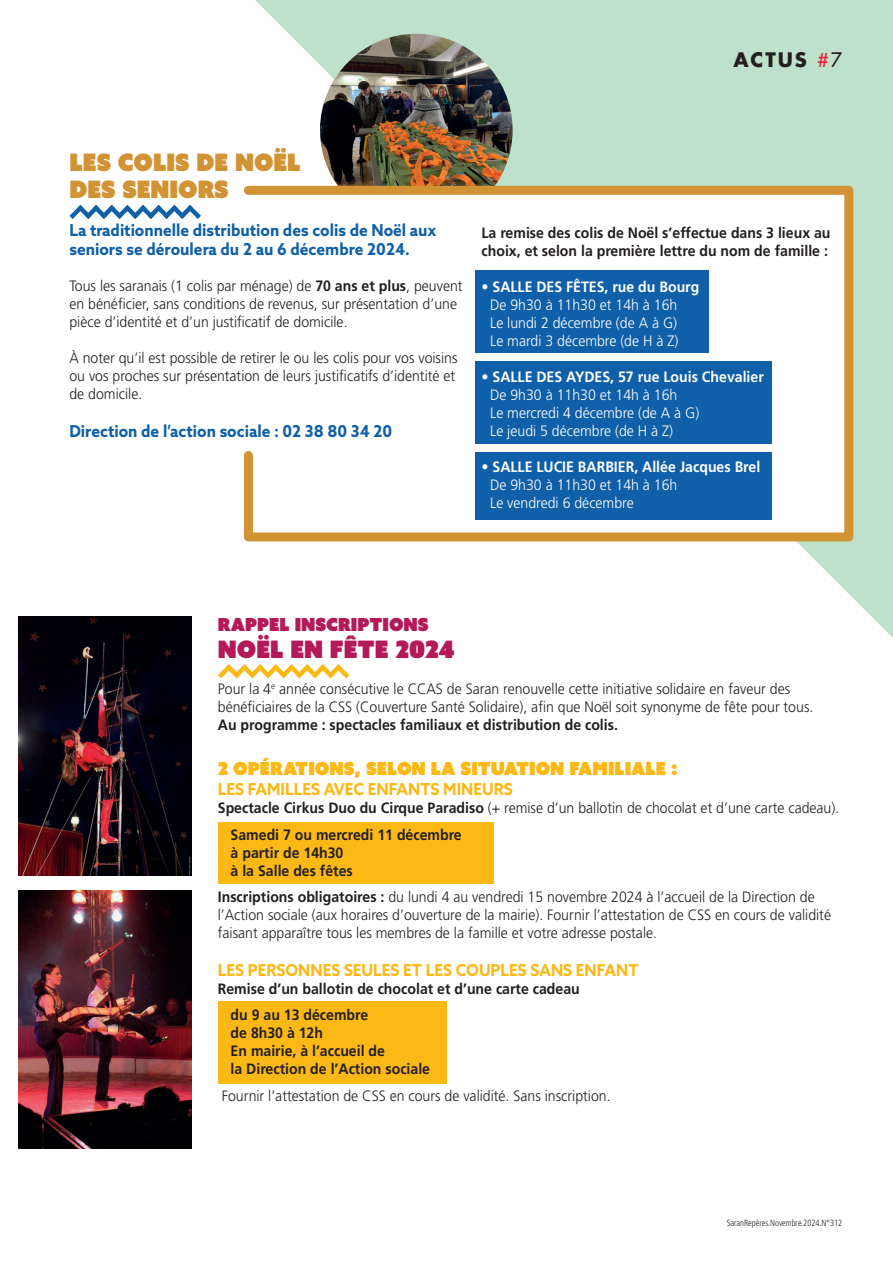
<style>
.page{position:relative;width:893px;height:1263px;background:#fff}
.page>*{position:absolute;margin:0;border:0;box-sizing:border-box;transform-origin:0 0}
.t1{font:24px/27px "Azo Sans Uber";color:#d19333;scale:.94 1}
.t2{font:24px "Azo Sans Uber";color:#b31a57;scale:.94 1}
.t3{font:700 19.5px "Futura Std";letter-spacing:.1em;color:#231f20}
.t4{font:18px "Azo Sans Uber";color:#fcb814;scale:.94 1}
.t5{font:18px "Azo Sans Uber";color:#b31a57;scale:.94 1}
.t6{font:700 16.5px/19.8px "Azo Sans";color:#0f5fa9;scale:.94 1}
.t7{font:700 16.5px "Azo Sans";color:#fcb814;scale:.94 1}
.t8{font:300 15px/18px "Frutiger LT Std";color:#231f20;scale:.94 1}
.t9{font:700 15px/18px "Frutiger LT Std";color:#231f20;scale:.94 1}
.t10{font:300 15px/18px "Frutiger LT Std";color:#fff;scale:.94 1}
.t11{font:700 15px "Frutiger LT Std";color:#fff;scale:.94 1}
.t12{font:300 condensed 9px "Frutiger LT Std";color:#231f20;scale:.94 1}
.s1{font-weight:500;color:#e91c38}
.s2{font-weight:500}
.s3{font-weight:700}
.s4{font-weight:300}
</style>
<div class="page">
<svg style="left:255px;top:0;width:638px;height:638px;fill:#bee1cb"></svg>
<img style="left:320px;top:34px;width:193px;height:192px;border-radius:96px">
<svg style="left:243px;top:181px;width:615px;height:365px"></svg>
<svg style="left:69px;top:205px;width:132px;height:14px"></svg>
<div style="left:218px;top:822px;width:276px;height:61px;background:#fcb814"></div>
<div style="left:218px;top:1001px;width:228px;height:82px;background:#fcb814"></div>
<svg style="left:218px;top:664px;width:132px;height:15px"></svg>
<img style="left:19px;top:617px;width:172px;height:258px">
<img style="left:19px;top:890px;width:172px;height:259px">
<div style="left:476px;top:271px;width:233px;height:82px;background:#0f5fa9"></div>
<div style="left:476px;top:361px;width:296px;height:83px;background:#0f5fa9"></div>
<div style="left:476px;top:452px;width:296px;height:68px;background:#0f5fa9"></div>
<h2 class="t3" style="left:733px;top:47px;width:110px">ACTUS <span class="s1">#</span><span class="s2">7</span></h2>
<h1 class="t1" style="left:69px;top:148px;width:248px">LES COLIS DE NOËL<br>DES SENIORS</h1>
<p class="t6" style="left:69px;top:219px;width:392px">La traditionnelle distribution des colis de Noël aux seniors se déroulera du 2 au 6 décembre 2024.</p>
<p class="t8" style="left:69px;top:277px;width:420px">Tous les saranais (1 colis par ménage) de <span class="s3">70 ans et plus</span>, peuvent en bénéficier, sans conditions de revenus, sur présentation d’une pièce d’identité et d’un justificatif de domicile.</p>
<p class="t8" style="left:69px;top:349px;width:414px">À noter qu’il est possible de retirer le ou les colis pour vos voisins ou vos proches sur présentation de leurs justificatifs d’identité et de domicile.</p>
<p class="t6" style="left:69px;top:421px;width:345px">Direction de l’action sociale : 02 38 80 34 20</p>
<p class="t9" style="left:482px;top:224px;width:373px">La remise des colis de Noël s’effectue dans 3 lieux au choix, et selon la première lettre du nom de famille :</p>
<p class="t11" style="left:482px;top:278px;width:233px">• SALLE DES FÊTES, rue du Bourg</p>
<p class="t10" style="left:490px;top:296px;width:202px;text-align:justify">De 9h30 à 11h30 et 14h à 16h Le lundi 2 décembre (de A à G)<br>Le mardi 3 décembre (de H à Z)</p>
<p class="t11" style="left:482px;top:368px;width:302px">• SALLE DES AYDES, 57 rue Louis Chevalier</p>
<p class="t10" style="left:490px;top:386px;width:224px">De 9h30 à 11h30 et 14h à 16h<br>Le mercredi 4 décembre (de A à G)<br>Le jeudi 5 décembre (de H à Z)</p>
<p class="t11" style="left:482px;top:458px;width:298px">• SALLE LUCIE BARBIER, Allée Jacques Brel</p>
<p class="t10" style="left:490px;top:476px;width:201px">De 9h30 à 11h30 et 14h à 16h<br>Le vendredi 6 décembre</p>
<p class="t5" style="left:218px;top:613px;width:226px">RAPPEL INSCRIPTIONS</p>
<h1 class="t2" style="left:218px;top:633px;width:254px">NOËL EN FÊTE 2024</h1>
<p class="t8" style="left:218px;top:680px;width:635px">Pour la 4<sup>e</sup> année consécutive le CCAS de Saran renouvelle cette initiative solidaire en faveur des bénéficiaires de la CSS (Couverture Santé Solidaire), afin que Noël soit synonyme de fête pour tous.</p>
<p class="t9" style="left:218px;top:716px;width:427px">Au programme : spectacles familiaux et distribution de colis.</p>
<p class="t4" style="left:218px;top:757px;width:491px">2 OPÉRATIONS, SELON LA SITUATION FAMILIALE :</p>
<p class="t7" style="left:218px;top:778px;width:315px">LES FAMILLES AVEC ENFANTS MINEURS</p>
<p class="t9" style="left:231px;top:795px;width:649px;line-height:26.5px;text-indent:-13px">Spectacle Cirkus Duo du Cirque Paradiso <span class="s4">(+ remise d’un ballotin de chocolat et d’une carte cadeau).<br></span>Samedi 7 ou mercredi 11 décembre</p>
<p class="t9" style="left:231px;top:843px;width:132px">à partir de 14h30 à la Salle des fêtes</p>
<p class="t8" style="left:218px;top:888px;width:654px"><span class="s3">Inscriptions obligatoires :</span> du lundi 4 au vendredi 15 novembre 2024 à l’accueil de la Direction de l’Action sociale (aux horaires d’ouverture de la mairie). Fournir l’attestation de CSS en cours de validité faisant apparaître tous les membres de la famille et votre adresse postale.</p>
<p class="t7" style="left:218px;top:959px;width:449px">LES PERSONNES SEULES ET LES COUPLES SANS ENFANT</p>
<p class="t9" style="left:231px;top:975px;width:373px;line-height:26.5px;text-indent:-13px">Remise d’un ballotin de chocolat et d’une carte cadeau du 9 au 13 décembre</p>
<p class="t9" style="left:231px;top:1024px;width:214px">de 8h30 à 12h<br>En mairie, à l’accueil de<br>la Direction de l’Action sociale</p>
<p class="t8" style="left:222px;top:1087px;width:415px">Fournir l’attestation de CSS en cours de validité. Sans inscription.</p>
<p class="t12" style="left:727px;top:1218px;width:124px">SaranRepères.Novembre.2024.N°312</p>
</div>
